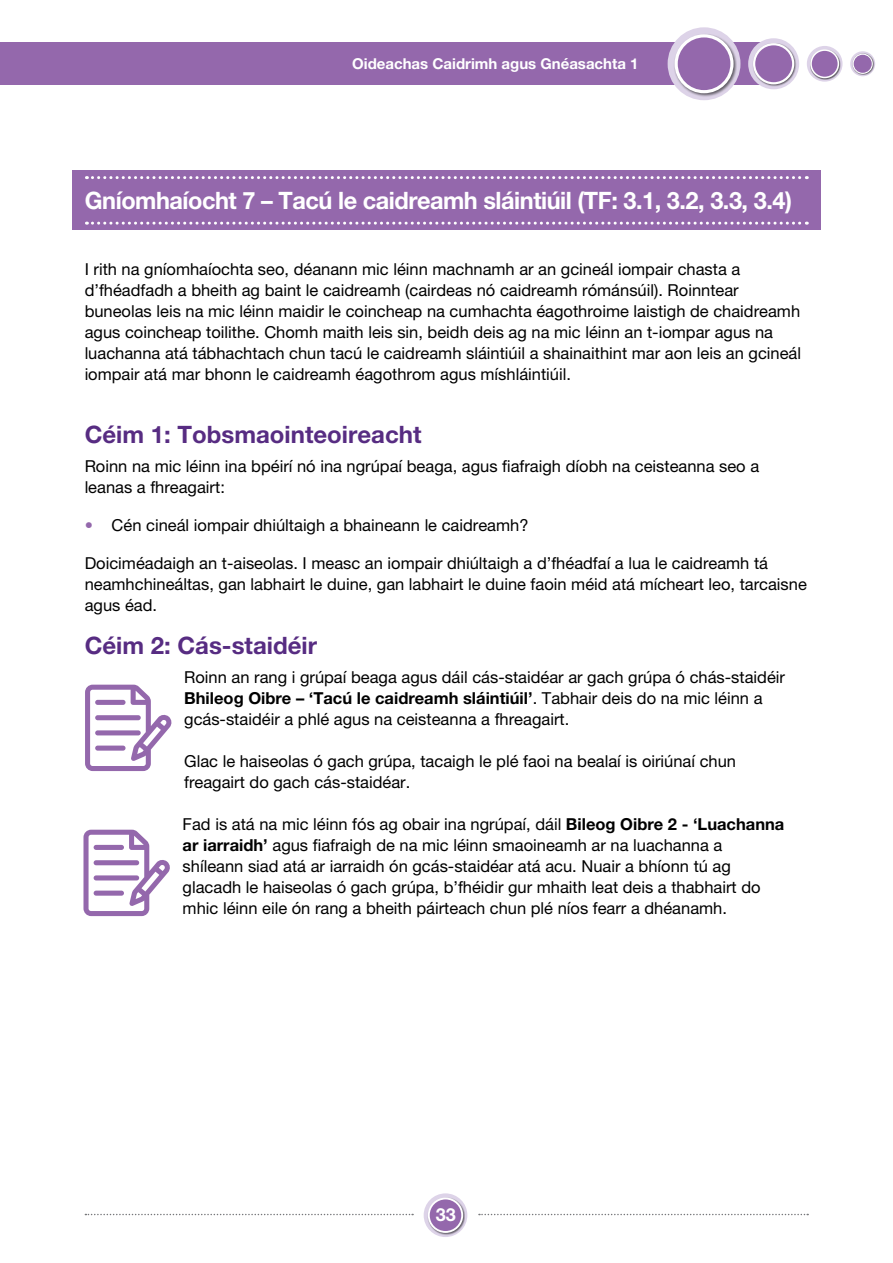
<style>
.page{position:relative;width:893px;height:1263px;background:#fff}
.page>*{position:absolute;margin:0;border:0;box-sizing:border-box;transform-origin:0 0}
.t1{font:700 24px "Helvetica Neue LT Pro";letter-spacing:-.02em;color:#fff}
.t2{font:700 24px "Helvetica Neue LT Pro";color:#572c82}
.t3{font:700 18px "Helvetica Neue LT Pro";color:#fff}
.t4{font:16.5px/21px "Helvetica Neue LT Pro";color:#000}
.t5{font:700 15px "Helvetica Neue LT Pro";color:#fff}
.s1{font-weight:700;color:#9468ac}
.s2{font-weight:700}
</style>
<div class="page">
<div style="left:0;top:43px;width:774px;height:42px;background:#9468ac"></div>
<div style="left:668px;top:27px;width:72px;height:73px;background:#ddd3e8;border-radius:50%"></div>
<div style="left:673px;top:33px;width:64px;height:64px;background:#000;opacity:.55"></div>
<svg style="left:675px;top:34px;width:58px;height:59px"></svg>
<div style="left:678px;top:37px;width:52px;height:53px;background:#9468ac;border-radius:50%"></div>
<div style="left:748px;top:38px;width:51px;height:51px;background:#ddd3e8;border-radius:50%"></div>
<div style="left:752px;top:43px;width:45px;height:44px;background:#000;opacity:.55"></div>
<svg style="left:753px;top:43px;width:41px;height:41px"></svg>
<div style="left:755px;top:45px;width:37px;height:37px;background:#9468ac;border-radius:50%"></div>
<div style="left:807px;top:46px;width:35px;height:36px;background:#ddd3e8;border-radius:50%"></div>
<div style="left:810px;top:49px;width:31px;height:31px;background:#000;opacity:.55"></div>
<svg style="left:810px;top:49px;width:29px;height:29px"></svg>
<div style="left:812px;top:51px;width:26px;height:26px;background:#9468ac;border-radius:50%"></div>
<div style="left:850px;top:51px;width:25px;height:25px;background:#ddd3e8;border-radius:50%"></div>
<div style="left:852px;top:53px;width:22px;height:22px;background:#000;opacity:.55"></div>
<svg style="left:853px;top:54px;width:20px;height:20px"></svg>
<div style="left:854px;top:55px;width:18px;height:18px;background:#9468ac;border-radius:50%"></div>
<div style="left:72px;top:171px;width:748px;height:59px;background:#9468ac"></div>
<svg style="left:86px;top:176px;width:721px;height:3px"></svg>
<svg style="left:86px;top:222px;width:721px;height:3px"></svg>
<svg style="left:85px;top:685px;width:87px;height:86px"></svg>
<div style="left:95px;top:700px;width:31px;height:5px;background:#9468ac;border-radius:3px"></div>
<div style="left:95px;top:715px;width:46px;height:5px;background:#9468ac;border-radius:3px"></div>
<div style="left:95px;top:730px;width:46px;height:5px;background:#9468ac;border-radius:3px"></div>
<div style="left:95px;top:745px;width:31px;height:6px;background:#9468ac;border-radius:3px"></div>
<svg style="left:83px;top:830px;width:87px;height:86px"></svg>
<div style="left:94px;top:845px;width:30px;height:5px;background:#9468ac;border-radius:3px"></div>
<div style="left:94px;top:860px;width:45px;height:5px;background:#9468ac;border-radius:3px"></div>
<div style="left:94px;top:875px;width:45px;height:5px;background:#9468ac;border-radius:3px"></div>
<div style="left:94px;top:891px;width:30px;height:5px;background:#9468ac;border-radius:3px"></div>
<div style="left:424px;top:1193px;width:43px;height:44px;background:#ddd3e8;border-radius:50%"></div>
<div style="left:427px;top:1197px;width:38px;height:38px;background:#000;opacity:.55"></div>
<svg style="left:428px;top:1197px;width:35px;height:36px"></svg>
<div style="left:430px;top:1199px;width:31px;height:32px;background:#9468ac;border-radius:50%"></div>
<svg style="left:479px;top:1214px;width:329px;height:1px"></svg>
<svg style="left:85px;top:1214px;width:328px;height:1px"></svg>
<p class="t5" style="left:352px;top:54px;width:288px">Oideachas Caidrimh agus Gnéasachta 1</p>
<h1 class="t1" style="left:85px;top:185px;width:709px">Gníomhaíocht 7 – Tacú le caidreamh sláintiúil (TF: 3.1, 3.2, 3.3, 3.4)</h1>
<p class="t4" style="left:85px;top:258px;width:718px">I rith na gníomhaíochta seo, déanann mic léinn machnamh ar an gcineál iompair chasta a d’fhéadfadh a bheith ag baint le caidreamh (cairdeas nó caidreamh rómánsúil). Roinntear buneolas leis na mic léinn maidir le coincheap na cumhachta éagothroime laistigh de chaidreamh agus coincheap toilithe. Chomh maith leis sin, beidh deis ag na mic léinn an t-iompar agus na luachanna atá tábhachtach chun tacú le caidreamh sláintiúil a shainaithint mar aon leis an gcineál iompair atá mar bhonn le caidreamh éagothrom agus míshláintiúil.</p>
<h1 class="t2" style="left:85px;top:419px;width:338px">Céim 1: Tobsmaointeoireacht</h1>
<p class="t4" style="left:85px;top:455px;width:676px">Roinn na mic léinn ina bpéirí nó ina ngrúpaí beaga, agus fiafraigh díobh na ceisteanna seo a leanas a fhreagairt:</p>
<p class="t4" style="left:85px;top:514px;width:445px"><span class="s1">•</span> Cén cineál iompair dhiúltaigh a bhaineann le caidreamh?</p>
<p class="t4" style="left:85px;top:552px;width:724px">Doiciméadaigh an t-aiseolas. I measc an iompair dhiúltaigh a d’fhéadfaí a lua le caidreamh tá neamhchineáltas, gan labhairt le duine, gan labhairt le duine faoin méid atá mícheart leo, tarcaisne agus éad.</p>
<h1 class="t2" style="left:85px;top:630px;width:234px">Céim 2: Cás-staidéir</h1>
<p class="t4" style="left:184px;top:667px;width:602px">Roinn an rang i grúpaí beaga agus dáil cás-staidéar ar gach grúpa ó chás-staidéir<br><span class="s2">Bhileog Oibre – ‘Tacú le caidreamh sláintiúil’</span>. Tabhair deis do na mic léinn a gcás-staidéir a phlé agus na ceisteanna a fhreagairt.</p>
<p class="t4" style="left:184px;top:751px;width:553px">Glac le haiseolas ó gach grúpa, tacaigh le plé faoi na bealaí is oiriúnaí chun freagairt do gach cás-staidéar.</p>
<p class="t4" style="left:183px;top:814px;width:603px">Fad is atá na mic léinn fós ag obair ina ngrúpaí, dáil <span class="s2">Bileog Oibre 2 - ‘Luachanna ar iarraidh’</span> agus fiafraigh de na mic léinn smaoineamh ar na luachanna a shíleann siad atá ar iarraidh ón gcás-staidéar atá acu. Nuair a bhíonn tú ag glacadh le haiseolas ó gach grúpa, b’fhéidir gur mhaith leat deis a thabhairt do mhic léinn eile ón rang a bheith páirteach chun plé níos fearr a dhéanamh.</p>
<p class="t3" style="left:436px;top:1204px;width:22px">33</p>
</div>
